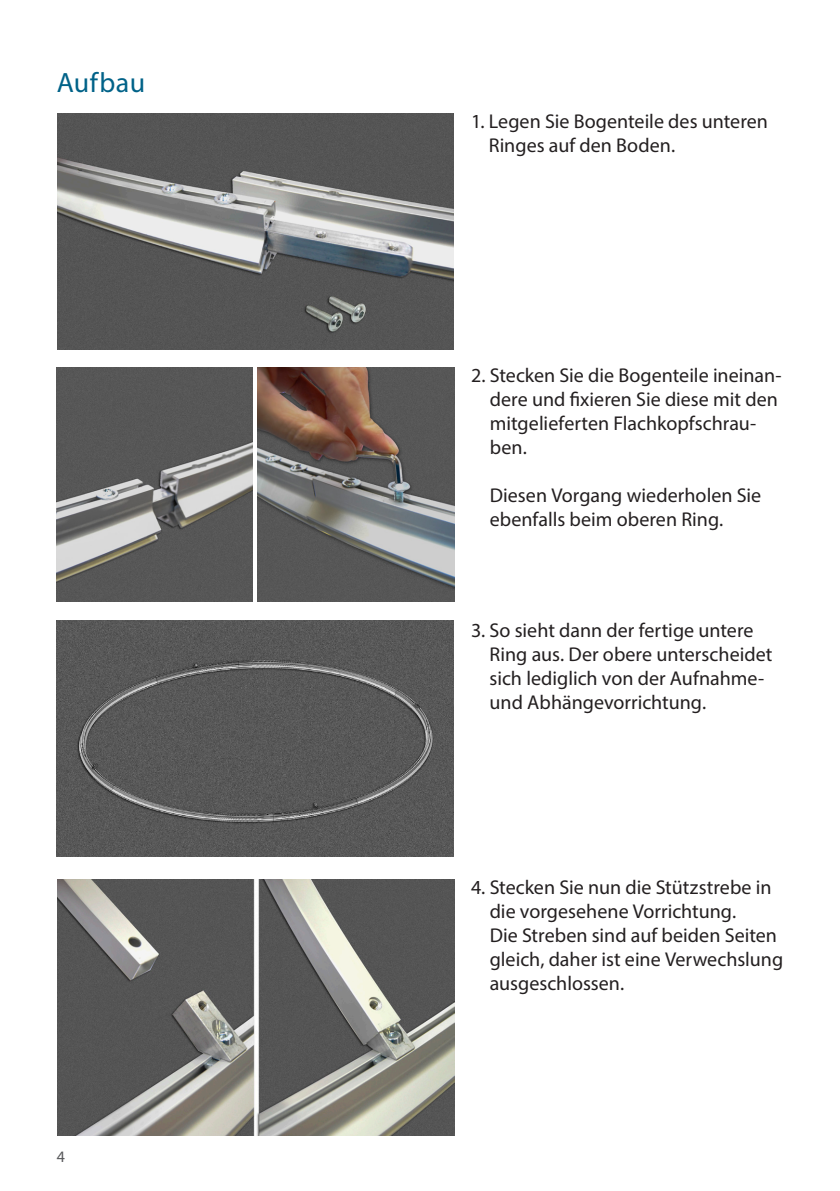
<style>
.page{position:relative;width:840px;height:1191px;background:#fff}
.page>*{position:absolute;margin:0;border:0;box-sizing:border-box;transform-origin:0 0}
.t1{font:28px "Myriad Pro";letter-spacing:.02em;color:#006288}
.t2{font:20px/24px "Myriad Pro";color:#231f20}
.t3{font:16px "Myriad Pro";color:#57585a}
</style>
<div class="page">
<img style="left:57px;top:879px;width:397px;height:256px">
<img style="left:57px;top:114px;width:396px;height:235px">
<img style="left:57px;top:367px;width:196px;height:234px">
<img style="left:57px;top:620px;width:396px;height:236px">
<img style="left:258px;top:367px;width:196px;height:234px">
<h1 class="t1" style="left:57px;top:65px;width:90px">Aufbau</h1>
<p class="t3" style="left:57px;top:1146px;width:10px">4</p>
<p class="t2" style="left:488px;top:109px;width:280px;text-indent:-18px">1. Legen Sie Bogenteile des unteren<br>Ringes auf den Boden.</p>
<p class="t2" style="left:489px;top:363px;width:293px;text-indent:-19px">2. Stecken Sie die Bogenteile ineinan&shy;dere und fixieren Sie diese mit den mitgelieferten Flachkopfschrau&shy;ben.</p>
<p class="t2" style="left:489px;top:483px;width:273px">Diesen Vorgang wiederholen Sie ebenfalls beim oberen Ring.</p>
<p class="t2" style="left:489px;top:618px;width:284px;text-indent:-18px">3. So sieht dann der fertige untere<br>Ring aus. Der obere unterscheidet sich lediglich von der Aufnahme&shy;und Abhängevorrichtung.</p>
<p class="t2" style="left:489px;top:875px;width:295px;text-indent:-19px">4. Stecken Sie nun die Stützstrebe in die vorgesehene Vorrichtung.<br>Die Streben sind auf beiden Seiten gleich, daher ist eine Verwechslung ausgeschlossen.</p>
</div>
